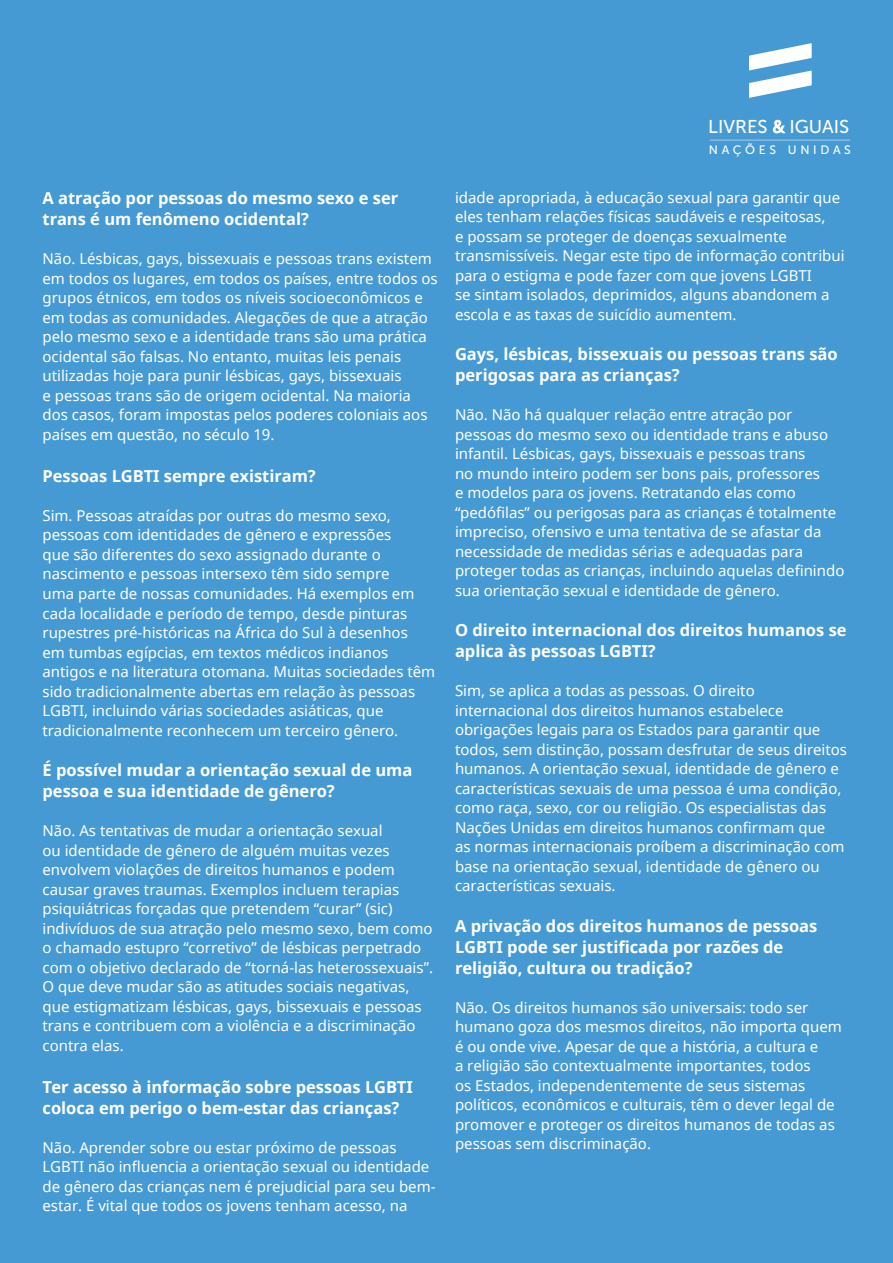
<style>
.page{position:relative;width:893px;height:1263px;background:#469ad4}
.page>*{position:absolute;margin:0;border:0;box-sizing:border-box;transform-origin:0 0}
.t1{font:18.45px "Museo Sans 500";color:#fff}
.Header_2_-_White{font:700 16.5px/21px "Noto Sans UI";color:#fff}
.Header_2{font:700 16.5px/21px "Noto Sans UI";color:#fff}
.t2{font:15px/19.5px "Noto Sans UI";color:#fff}
.t3{font:12.15px "Museo Sans 500";letter-spacing:.3em;color:#fff}
</style>
<div class="page">
<svg style="left:749px;top:43px;width:63px;height:55px"></svg>
<svg style="left:710px;top:119px;width:140px;height:22px"></svg>
<p class="Header_2" style="left:43px;top:188px;width:357px">A atração por pessoas do mesmo sexo e ser trans é um fenômeno ocidental?</p>
<p class="t2" style="left:43px;top:249px;width:397px">Não. Lésbicas, gays, bissexuais e pessoas trans existem em todos os lugares, em todos os países, entre todos os grupos étnicos, em todos os níveis socioeconômicos e em todas as comunidades. Alegações de que a atração pelo mesmo sexo e a identidade trans são uma prática ocidental são falsas. No entanto, muitas leis penais utilizadas hoje para punir lésbicas, gays, bissexuais<br>e pessoas trans são de origem ocidental. Na maioria dos casos, foram impostas pelos poderes coloniais aos países em questão, no século 19.</p>
<p class="Header_2_-_White" style="left:43px;top:465px;width:275px">Pessoas LGBTI sempre existiram?</p>
<p class="t2" style="left:43px;top:505px;width:394px">Sim. Pessoas atraídas por outras do mesmo sexo, pessoas com identidades de gênero e expressões<br>que são diferentes do sexo assignado durante o nascimento e pessoas intersexo têm sido sempre<br>uma parte de nossas comunidades. Há exemplos em cada localidade e período de tempo, desde pinturas rupestres pré-históricas na África do Sul à desenhos<br>em tumbas egípcias, em textos médicos indianos antigos e na literatura otomana. Muitas sociedades têm sido tradicionalmente abertas em relação às pessoas LGBTI, incluindo várias sociedades asiáticas, que tradicionalmente reconhecem um terceiro gênero.</p>
<p class="Header_2_-_White" style="left:43px;top:759px;width:371px">É possível mudar a orientação sexual de uma pessoa e sua identidade de gênero?</p>
<p class="t2" style="left:43px;top:820px;width:392px">Não. As tentativas de mudar a orientação sexual<br>ou identidade de gênero de alguém muitas vezes envolvem violações de direitos humanos e podem causar graves traumas. Exemplos incluem terapias psiquiátricas forçadas que pretendem “curar” (sic) indivíduos de sua atração pelo mesmo sexo, bem como o chamado estupro “corretivo” de lésbicas perpetrado com o objetivo declarado de “torná-las heterossexuais”.<br>O que deve mudar são as atitudes sociais negativas, que estigmatizam lésbicas, gays, bissexuais e pessoas trans e contribuem com a violência e a discriminação contra elas.</p>
<p class="Header_2_-_White" style="left:43px;top:1076px;width:372px">Ter acesso à informação sobre pessoas LGBTI coloca em perigo o bem-estar das crianças?</p>
<p class="t2" style="left:43px;top:1137px;width:394px">Não. Aprender sobre ou estar próximo de pessoas LGBTI não influencia a orientação sexual ou identidade de gênero das crianças nem é prejudicial para seu bem&shy;estar. É vital que todos os jovens tenham acesso, na</p>
<p class="t1" style="left:708px;top:116px;width:143px">LIVRES IGUAIS</p>
<p class="t3" style="left:709px;top:143px;width:144px">NAÇÕES UNIDAS</p>
<p class="t2" style="left:455px;top:187px;width:391px">idade apropriada, à educação sexual para garantir que eles tenham relações físicas saudáveis e respeitosas,<br>e possam se proteger de doenças sexualmente transmissíveis. Negar este tipo de informação contribui para o estigma e pode fazer com que jovens LGBTI<br>se sintam isolados, deprimidos, alguns abandonem a escola e as taxas de suicídio aumentem.</p>
<p class="Header_2_-_White" style="left:455px;top:343px;width:384px">Gays, lésbicas, bissexuais ou pessoas trans são perigosas para as crianças?</p>
<p class="t2" style="left:455px;top:405px;width:391px">Não. Não há qualquer relação entre atração por pessoas do mesmo sexo ou identidade trans e abuso infantil. Lésbicas, gays, bissexuais e pessoas trans<br>no mundo inteiro podem ser bons pais, professores<br>e modelos para os jovens. Retratando elas como “pedófilas” ou perigosas para as crianças é totalmente impreciso, ofensivo e uma tentativa de se afastar da necessidade de medidas sérias e adequadas para proteger todas as crianças, incluindo aquelas definindo sua orientação sexual e identidade de gênero.</p>
<p class="Header_2_-_White" style="left:455px;top:619px;width:393px">O direito internacional dos direitos humanos se aplica às pessoas LGBTI?</p>
<p class="t2" style="left:455px;top:681px;width:394px">Sim, se aplica a todas as pessoas. O direito internacional dos direitos humanos estabelece obrigações legais para os Estados para garantir que todos, sem distinção, possam desfrutar de seus direitos humanos. A orientação sexual, identidade de gênero e características sexuais de uma pessoa é uma condição, como raça, sexo, cor ou religião. Os especialistas das Nações Unidas em direitos humanos confirmam que<br>as normas internacionais proíbem a discriminação com base na orientação sexual, identidade de gênero ou características sexuais.</p>
<p class="Header_2_-_White" style="left:455px;top:915px;width:364px">A privação dos direitos humanos de pessoas<br>LGBTI pode ser justificada por razões de religião, cultura ou tradição?</p>
<p class="t2" style="left:455px;top:997px;width:388px">Não. Os direitos humanos são universais: todo ser humano goza dos mesmos direitos, não importa quem é ou onde vive. Apesar de que a história, a cultura e<br>a religião são contextualmente importantes, todos<br>os Estados, independentemente de seus sistemas políticos, econômicos e culturais, têm o dever legal de promover e proteger os direitos humanos de todas as pessoas sem discriminação.</p>
</div>
